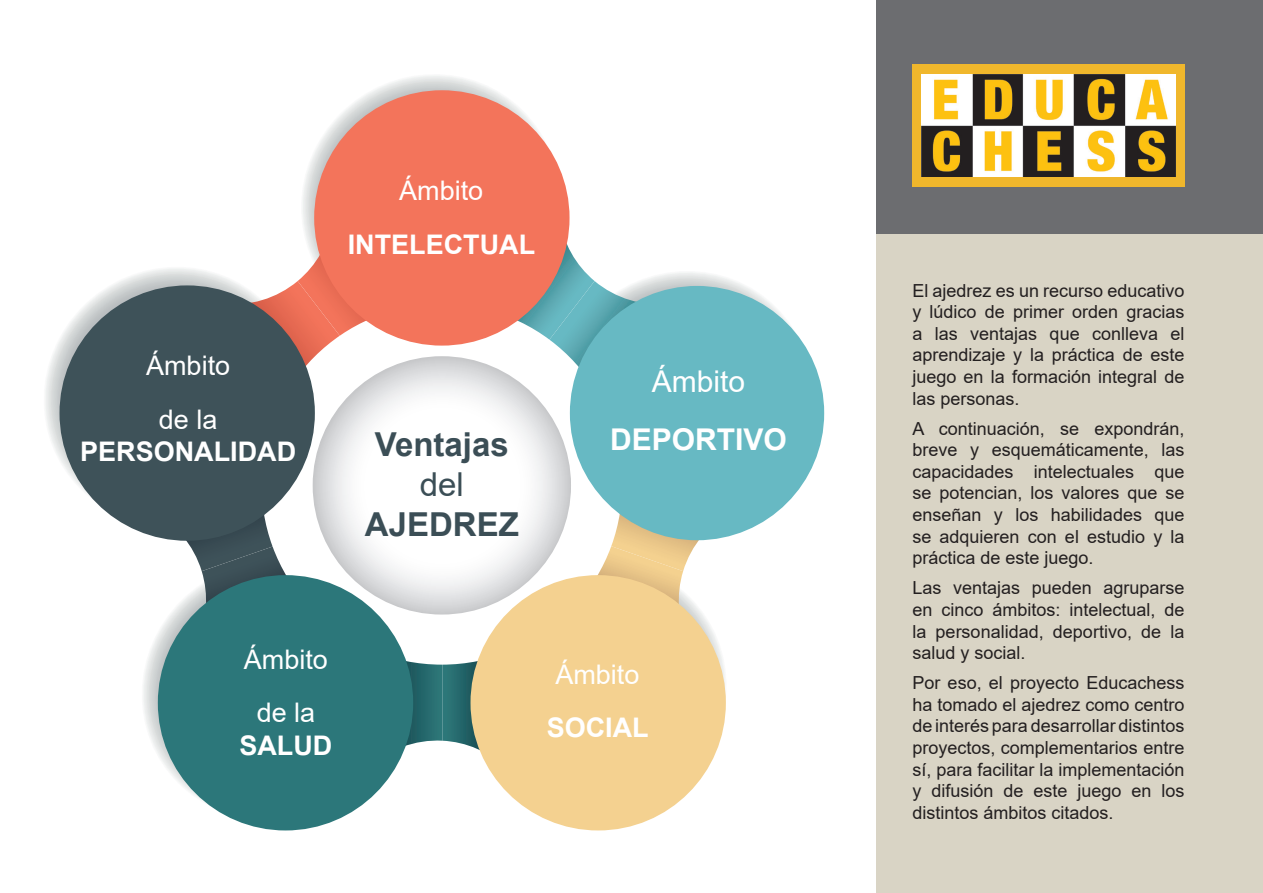
<style>
.page{position:relative;width:1263px;height:893px;background:#fff}
.page>*{position:absolute;margin:0;border:0;box-sizing:border-box;transform-origin:0 0}
.t1{font:700 33px "Arial";color:#3b4e56}
.t2{font:33px "Arial";color:#3b4e56}
.t3{font:700 30px "Arial";color:#fff}
.t4{font:30px "Arial";color:#fff}
.t5{font:700 27px "Arial";color:#fff}
.t6{font:27px "Arial";color:#fff}
.t7{font:18px/21.6px "Arial";color:#231f20;text-align:justify}
</style>
<div class="page">
<svg style="left:312px;top:85px;width:236px;height:132px"></svg>
<svg style="left:672px;top:282px;width:129px;height:236px"></svg>
<svg style="left:153px;top:644px;width:236px;height:164px"></svg>
<svg style="left:55px;top:278px;width:166px;height:236px"></svg>
<svg style="left:393px;top:661px;width:97px;height:110px"></svg>
<svg style="left:518px;top:217px;width:154px;height:150px"></svg>
<svg style="left:221px;top:217px;width:144px;height:149px"></svg>
<svg style="left:598px;top:514px;width:137px;height:130px"></svg>
<svg style="left:150px;top:515px;width:136px;height:129px"></svg>
<div style="left:262px;top:304px;width:360px;height:361px;background:#fff;border-radius:50%"></div>
<div style="left:314px;top:90px;width:255px;height:256px;background:#f3745b;border-radius:50%"></div>
<div style="left:570px;top:286px;width:254px;height:254px;background:#67b9c3;border-radius:50%"></div>
<div style="left:60px;top:285px;width:255px;height:256px;background:#3e5259;border-radius:50%"></div>
<div style="left:470px;top:575px;width:256px;height:255px;background:#f4d190;border-radius:50%"></div>
<div style="left:158px;top:575px;width:255px;height:255px;background:#2c777a;border-radius:50%"></div>
<svg style="left:313px;top:356px;width:258px;height:258px"></svg>
<div style="left:876px;top:0;width:387px;height:893px;background:#d9d4c5"></div>
<div style="left:876px;top:0;width:387px;height:234px;background:#6c6d70"></div>
<div style="left:912px;top:64px;width:272px;height:123px;background:#f0b72c"></div>
<img style="left:922px;top:74px;width:253px;height:102px">
<p class="t6" style="left:146px;top:347px;width:86px">Ámbito</p>
<p class="t6" style="left:159px;top:401px;width:60px">de la</p>
<p class="t5" style="left:80px;top:433px;width:217px">PERSONALIDAD</p>
<p class="t6" style="left:399px;top:172px;width:86px">Ámbito</p>
<p class="t5" style="left:348px;top:225px;width:189px">INTELECTUAL</p>
<p class="t1" style="left:375px;top:422px;width:135px">Ventajas</p>
<p class="t2" style="left:420px;top:462px;width:46px">del</p>
<p class="t1" style="left:365px;top:501px;width:156px">AJEDREZ</p>
<p class="t4" style="left:652px;top:361px;width:95px">Ámbito</p>
<p class="t3" style="left:610px;top:418px;width:178px">DEPORTIVO</p>
<p class="t6" style="left:244px;top:641px;width:86px">Ámbito</p>
<p class="t6" style="left:257px;top:694px;width:60px">de la</p>
<p class="t5" style="left:239px;top:726px;width:94px">SALUD</p>
<p class="t6" style="left:555px;top:655px;width:86px">Ámbito</p>
<p class="t5" style="left:547px;top:709px;width:104px">SOCIAL</p>
<p class="t7" style="left:912px;top:279px;width:274px">El ajedrez es un recurso educativo y lúdico de primer orden gracias a las ventajas que conlleva el aprendizaje y la práctica de este juego en la formación integral de las personas.</p>
<p class="t7" style="left:912px;top:417px;width:274px">A continuación, se expondrán, breve y esquemáticamente, las capacidades intelectuales que se potencian, los valores que se enseñan y los habilidades que se adquieren con el estudio y la práctica de este juego.</p>
<p class="t7" style="left:912px;top:577px;width:274px">Las ventajas pueden agruparse en cinco ámbitos: intelectual, de la personalidad, deportivo, de la salud y social.</p>
<p class="t7" style="left:912px;top:672px;width:274px">Por eso, el proyecto Educachess ha tomado el ajedrez como centro de interés para desarrollar distintos proyectos, complementarios entre sí, para facilitar la implementación y difusión de este juego en los distintos ámbitos citados.</p>
</div>
